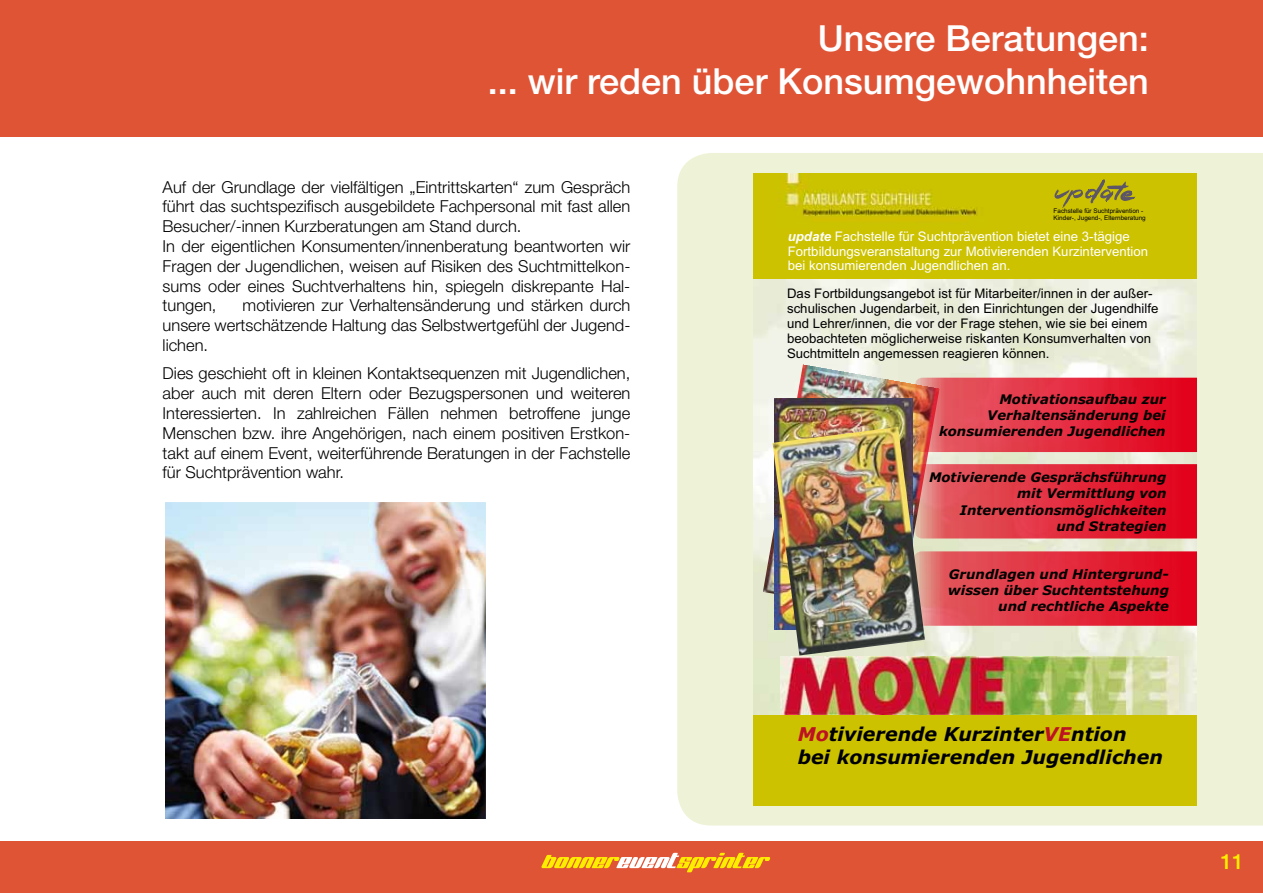
<style>
.page{position:relative;width:1263px;height:893px;background:#fff}
.page>*{position:absolute;margin:0;border:0;box-sizing:border-box;transform-origin:0 0}
.t1{font:500 36px/43.2px "Helvetica Neue";color:#fff;text-align:right}
.t2{font:500 21px "Helvetica Neue";color:#ffed00}
.t3{font:italic 700 19.05px/23.1px "Verdana";color:#000}
.t4{font:300 16.5px/19.8px "Helvetica Neue";color:#000;text-align:justify}
.t5{font:13.2px/14.9px "Arial";color:#000}
.t6{font:italic 700 13.2px/16px "Verdana";color:#000;text-align:right}
.t7{font:13.2px/14.9px "Arial";color:#fff}
.t8{font:6.3px/7.1px "Arial";color:#000}
.s1{font-weight:700;font-style:italic}
.s2{color:#bd1223}
</style>
<div class="page">
<div style="left:0;top:841px;width:1263px;height:52px;background:#e05436"></div>
<div style="left:0;top:0;width:1263px;height:136px;background:#e05436"></div>
<svg style="left:541px;top:853px;width:229px;height:19px"></svg>
<div style="left:677px;top:153px;width:586px;height:672px;background:#eef3d7"></div>
<div style="left:753px;top:173px;width:444px;height:632px;background:#ccc200"></div>
<img style="left:753px;top:279px;width:444px;height:435px">
<img style="left:785px;top:173px;width:195px;height:44px">
<img style="left:781px;top:656px;width:398px;height:58px">
<img style="left:763px;top:364px;width:176px;height:252px">
<svg style="left:914px;top:378px;width:283px;height:74px;background:#e23040"></svg>
<svg style="left:925px;top:464px;width:272px;height:74px;background:#e2303f"></svg>
<svg style="left:925px;top:551px;width:272px;height:75px;background:#e23140"></svg>
<svg style="left:1054px;top:179px;width:81px;height:29px"></svg>
<img style="left:775px;top:399px;width:137px;height:28px">
<img style="left:772px;top:427px;width:153px;height:228px">
<img style="left:166px;top:503px;width:319px;height:316px">
<h1 class="t1" style="left:488px;top:16px;width:662px">Unsere Beratungen:<br>... wir reden über Konsumgewohnheiten</h1>
<p class="t4" style="left:163px;top:177px;width:469px;text-align:left">Auf der Grundlage der vielfältigen „Eintrittskarten“ zum Gespräch führt das suchtspezifisch ausgebildete Fachpersonal mit fast allen Besucher/-innen Kurzberatungen am Stand durch.<br>In der eigentlichen Konsumenten/innenberatung beantworten wir Fragen der Jugendlichen, weisen auf Risiken des Suchtmittelkon&shy;sums oder eines Suchtverhaltens hin, spiegeln diskrepante Hal&shy;tungen,</p>
<p class="t4" style="left:163px;top:295px;width:469px;text-indent:80px">motivieren zur Verhaltensänderung und stärken durch unsere wertschätzende Haltung das Selbstwertgefühl der Jugend&shy;lichen.</p>
<p class="t4" style="left:163px;top:363px;width:469px">Dies geschieht oft in kleinen Kontaktsequenzen mit Jugendlichen, aber auch mit deren Eltern oder Bezugspersonen und weiteren Interessierten. In zahlreichen Fällen nehmen betroffene junge Menschen bzw. ihre Angehörigen, nach einem positiven Erstkon&shy;takt auf einem Event, weiterführende Beratungen in der Fachstelle für Suchtprävention wahr.</p>
<p class="t8" style="left:1054px;top:208px;width:94px">Fachstelle für Suchtprävention -<br>Kinder-, Jugend-, Elternberatung</p>
<p class="t7" style="left:788px;top:230px;width:362px"><span class="s1">update</span> Fachstelle für Suchtprävention bietet eine 3-tägige<br>Fortbildungsveranstaltung zur Motivierenden Kurzintervention bei konsumierenden Jugendlichen an.</p>
<p class="t5" style="left:787px;top:288px;width:373px">Das Fortbildungsangebot ist für Mitarbeiter/innen in der außer&shy;schulischen Jugendarbeit, in den Einrichtungen der Jugendhilfe und Lehrer/innen, die vor der Frage stehen, wie sie bei einem beobachteten möglicherweise riskanten Konsumverhalten von Suchtmitteln angemessen reagieren können.</p>
<p class="t6" style="left:939px;top:392px;width:228px">Motivationsaufbau zur<br>Verhaltensänderung bei konsumierenden Jugendlichen</p>
<p class="t6" style="left:929px;top:471px;width:239px">Motivierende Gesprächsführung mit Vermittlung von<br>Interventionsmöglichkeiten und Strategien</p>
<p class="t6" style="left:948px;top:567px;width:222px">Grundlagen und Hintergrund&shy;wissen über Suchtentstehung und rechtliche Aspekte</p>
<p class="t3" style="left:798px;top:725px;width:367px"><span class="s2">Mo</span>tivierende Kurzinter<span class="s2">VE</span>ntion bei konsumierenden Jugendlichen</p>
<p class="t2" style="left:1220px;top:849px;width:25px">11</p>
</div>
